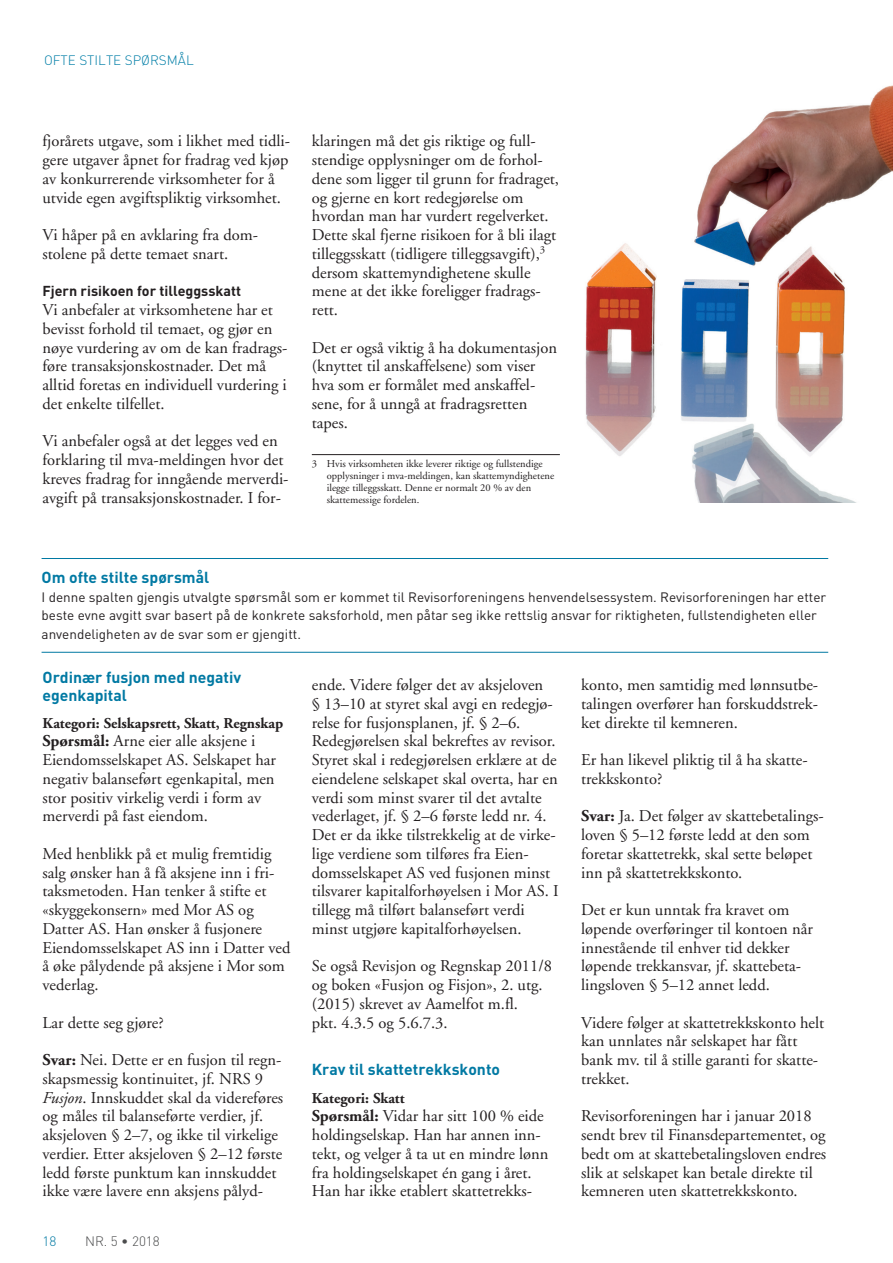
<style>
.page{position:relative;width:893px;height:1263px;background:#fff}
.page>*{position:absolute;margin:0;border:0;box-sizing:border-box;transform-origin:0 0}
.t1{font:16.5px/18.8px "Adobe Garamond";color:#231f20}
.t2{font:700 15.75px/18px "DIN";color:#0079a3}
.t3{font:700 15px "Adobe Garamond";color:#231f20}
.t4{font:700 14.25px "DIN";color:#231f20}
.t5{font:13.5px/18.8px "DIN";color:#231f20}
.t6{font:300 13.5px "DIN";color:#007ea7}
.t7{font:300 13.5px "DIN";color:#4b4c4d}
.t8{font:300 13.5px "DIN";color:#0079a3}
.t9{font:10.5px/12px "Adobe Garamond";color:#231f20}
.s1{font-weight:700}
.s2{font-style:italic}
</style>
<div class="page">
<hr style="left:42px;top:652px;width:786px;height:1px;background:#0079a3">
<hr style="left:312px;top:454px;width:248px;height:1px;background:#231f20">
<hr style="left:42px;top:558px;width:786px;height:1px;background:#0079a3">
<img style="left:585px;top:85px;width:308px;height:418px">
<p class="t6" style="left:44px;top:52px;width:151px">OFTE STILTE SPØRSMÅL</p>
<p class="t1" style="left:43px;top:132px;width:249px">fjorårets utgave, som i likhet med tidli&shy;gere utgaver åpnet for fradrag ved kjøp av konkurrerende virksomheter for å utvide egen avgiftspliktig virksomhet.</p>
<p class="t1" style="left:43px;top:226px;width:216px">Vi håper på en avklaring fra dom&shy;stolene på dette temaet snart.</p>
<p class="t4" style="left:43px;top:282px;width:200px">Fjern risikoen for tilleggsskatt</p>
<p class="t1" style="left:43px;top:301px;width:247px">Vi anbefaler at virksomhetene har et bevisst forhold til temaet, og gjør en nøye vurdering av om de kan fradrags&shy;føre transaksjonskostnader. Det må alltid foretas en individuell vurdering i det enkelte tilfellet.</p>
<p class="t1" style="left:43px;top:432px;width:248px">Vi anbefaler også at det legges ved en forklaring til mva-meldingen hvor det kreves fradrag for inngående merverdi&shy;avgift på transaksjonskostnader. I for-</p>
<p class="t1" style="left:312px;top:132px;width:249px">klaringen må det gis riktige og full&shy;stendige opplysninger om de forhol&shy;dene som ligger til grunn for fradraget, og gjerne en kort redegjørelse om hvordan man har vurdert regelverket.<br>Dette skal fjerne risikoen for å bli ilagt tilleggsskatt (tidligere tilleggsavgift),<sup>3 </sup>dersom skattemyndighetene skulle mene at det ikke foreligger fradrags&shy;rett.</p>
<p class="t1" style="left:312px;top:338px;width:247px">Det er også viktig å ha dokumentasjon (knyttet til anskaffelsene) som viser hva som er formålet med anskaffel&shy;sene, for å unngå at fradragsretten tapes.</p>
<p class="t9" style="left:327px;top:458px;width:229px;text-indent:-15px">3 Hvis virksomheten ikke leverer riktige og fullstendige opplysninger i mva-meldingen, kan skattemyndighetene ilegge tilleggsskatt. Denne er normalt 20 % av den skattemessige fordelen.</p>
<p class="t2" style="left:42px;top:567px;width:169px">Om ofte stilte spørsmål</p>
<p class="t5" style="left:42px;top:587px;width:786px">I denne spalten gjengis utvalgte spørsmål som er kommet til Revisorforeningens henvendelsessystem. Revisorforeningen har etter beste evne avgitt svar basert på de konkrete saksforhold, men påtar seg ikke rettslig ansvar for riktigheten, fullstendigheten eller anvendeligheten av de svar som er gjengitt.</p>
<p class="t2" style="left:43px;top:667px;width:200px">Ordinær fusjon med negativ egenkapital</p>
<p class="t3" style="left:43px;top:715px;width:242px">Kategori: Selskapsrett, Skatt, Regnskap</p>
<p class="t1" style="left:43px;top:732px;width:235px"><span class="s1">Spørsmål:</span> Arne eier alle aksjene i Eiendomsselskapet AS. Selskapet har negativ balanseført egenkapital, men stor positiv virkelig verdi i form av merverdi på fast eiendom.</p>
<p class="t1" style="left:43px;top:845px;width:249px">Med henblikk på et mulig fremtidig salg ønsker han å få aksjene inn i fri&shy;taksmetoden. Han tenker å stifte et «skyggekonsern» med Mor AS og<br>Datter AS. Han ønsker å fusjonere<br>Eiendomsselskapet AS inn i Datter ved å øke pålydende på aksjene i Mor som vederlag.</p>
<p class="t1" style="left:43px;top:1013px;width:123px">Lar dette seg gjøre?</p>
<p class="t1" style="left:43px;top:1051px;width:242px"><span class="s1">Svar:</span> Nei. Dette er en fusjon til regn&shy;skapsmessig kontinuitet, jf. NRS 9<br><span class="s2">Fusjon</span>. Innskuddet skal da videreføres og måles til balanseførte verdier, jf. aksjeloven § 2–7, og ikke til virkelige verdier. Etter aksjeloven § 2–12 første ledd første punktum kan innskuddet ikke være lavere enn aksjens pålyd-</p>
<p class="t8" style="left:43px;top:1232px;width:16px">18</p>
<p class="t7" style="left:85px;top:1232px;width:76px">NR. 5 • 2018</p>
<p class="t1" style="left:312px;top:676px;width:248px">ende. Videre følger det av aksjeloven<br>§ 13–10 at styret skal avgi en redegjø&shy;relse for fusjonsplanen, jf. § 2–6.<br>Redegjørelsen skal bekreftes av revisor.<br>Styret skal i redegjørelsen erklære at de eiendelene selskapet skal overta, har en verdi som minst svarer til det avtalte vederlaget, jf. § 2–6 første ledd nr. 4.<br>Det er da ikke tilstrekkelig at de virke&shy;lige verdiene som tilføres fra Eien&shy;domsselskapet AS ved fusjonen minst tilsvarer kapitalforhøyelsen i Mor AS. I tillegg må tilført balanseført verdi minst utgjøre kapitalforhøyelsen.</p>
<p class="t1" style="left:312px;top:957px;width:242px">Se også Revisjon og Regnskap 2011/8 og boken «Fusjon og Fisjon», 2. utg. (2015) skrevet av Aamelfot m.fl.<br>pkt. 4.3.5 og 5.6.7.3.</p>
<p class="t2" style="left:312px;top:1060px;width:190px">Krav til skattetrekkskonto</p>
<p class="t3" style="left:312px;top:1090px;width:94px">Kategori: Skatt</p>
<p class="t1" style="left:312px;top:1107px;width:238px"><span class="s1">Spørsmål:</span> Vidar har sitt 100 % eide holdingselskap. Han har annen inn&shy;tekt, og velger å ta ut en mindre lønn fra holdingselskapet én gang i året.<br>Han har ikke etablert skattetrekks-</p>
<p class="t1" style="left:581px;top:676px;width:239px;text-align:justify">konto, men samtidig med lønnsutbe&shy;talingen overfører han forskuddstrek&shy;ket direkte til kemneren.</p>
<p class="t1" style="left:581px;top:751px;width:228px">Er han likevel pliktig til å ha skatte&shy;trekkskonto?</p>
<p class="t1" style="left:581px;top:807px;width:244px"><span class="s1">Svar:</span> Ja. Det følger av skattebetalings&shy;loven § 5–12 første ledd at den som foretar skattetrekk, skal sette beløpet inn på skattetrekkskonto.</p>
<p class="t1" style="left:581px;top:901px;width:233px">Det er kun unntak fra kravet om løpende overføringer til kontoen når innestående til enhver tid dekker løpende trekkansvar, jf. skattebeta&shy;lingsloven § 5–12 annet ledd.</p>
<p class="t1" style="left:581px;top:1013px;width:245px">Videre følger at skattetrekkskonto helt kan unnlates når selskapet har fått bank mv. til å stille garanti for skatte&shy;trekket.</p>
<p class="t1" style="left:581px;top:1107px;width:247px">Revisorforeningen har i januar 2018 sendt brev til Finansdepartementet, og bedt om at skattebetalingsloven endres slik at selskapet kan betale direkte til kemneren uten skattetrekkskonto.</p>
</div>
